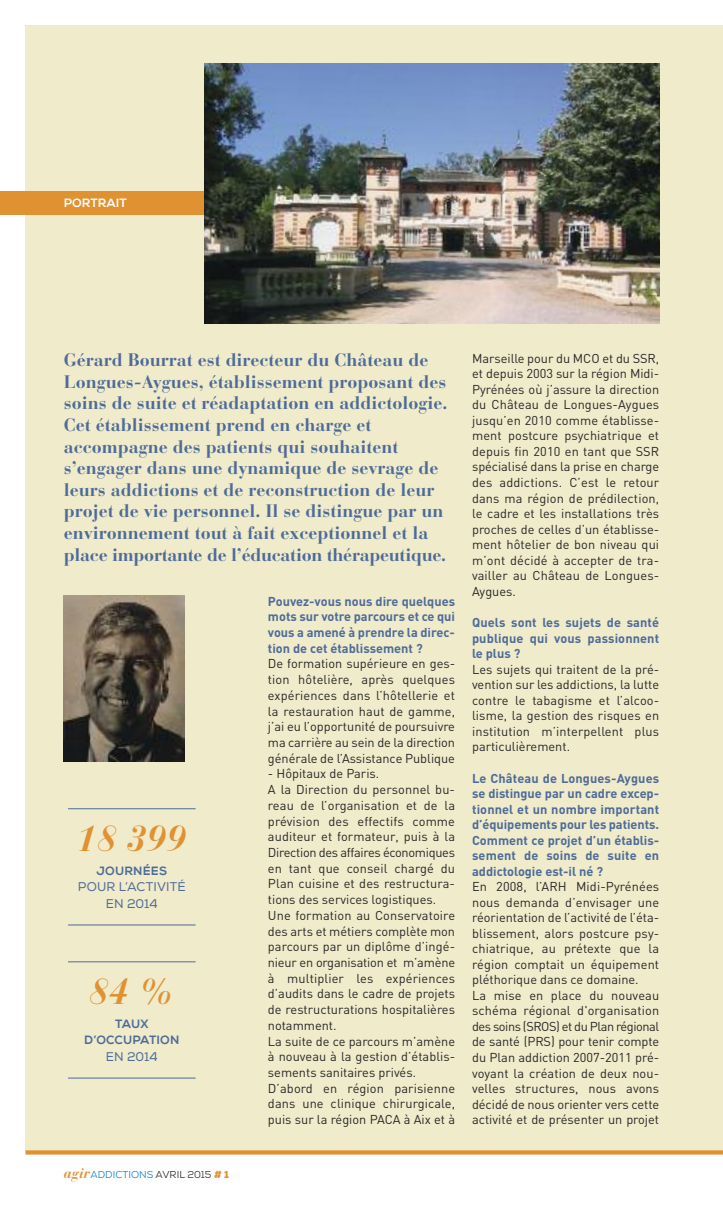
<style>
.page{position:relative;width:723px;height:1212px;background:#fff}
.page>*{position:absolute;margin:0;border:0;box-sizing:border-box;transform-origin:0 0}
.t1{font:italic 700 36px "Bauer Bodoni";color:#e09132}
.t2{font:700 18px/21.6px "Bauer Bodoni";color:#4e6b98}
.t3{font:12.75px/15.5px "DIN";color:#272627;text-align:justify}
.t4{font:700 12.75px/15.5px "DIN";color:#4e6b98;text-align:justify}
.t5{font:12px/16.5px "Nexa";letter-spacing:.015em;color:#4e6b98;text-align:center}
.t6{font:12px/16.5px "Nexa X Bold";letter-spacing:.015em;color:#4e6b98;text-align:center}
.t7{font:12px "Nexa X Bold";color:#fff}
.t8{font:10.05px "Nexa";color:#1680c5}
.s1{font-family:"Bauer Bodoni";font-weight:700;font-style:italic;font-size:14.55px;color:#e09132}
.s2{color:#272627}
.s3{font-weight:900;color:#e09132}
</style>
<div class="page">
<div style="left:26px;top:26px;width:697px;height:1126px;background:#f0ebca"></div>
<img style="left:64px;top:595px;width:121px;height:166px">
<div style="left:0;top:191px;width:204px;height:24px;background:#e09132"></div>
<img style="left:204px;top:64px;width:455px;height:259px">
<hr style="left:68px;top:961px;width:128px;height:1px;background:#4e6b98">
<hr style="left:68px;top:1078px;width:128px;height:1px;background:#4e6b98">
<svg style="left:26px;top:1150px;width:697px;height:4px;background:#e1983e"></svg>
<hr style="left:68px;top:808px;width:128px;height:1px;background:#4e6b98">
<hr style="left:68px;top:924px;width:128px;height:1px;background:#4e6b98">
<p class="t7" style="left:64px;top:199px;width:64px">PORTRAIT</p>
<p class="t2" style="left:64px;top:351px;width:385px">Gérard Bourrat est directeur du Château de Longues-Aygues, établissement proposant des soins de suite et réadaptation en addictologie.<br>Cet établissement prend en charge et accompagne des patients qui souhaitent s’engager dans une dynamique de sevrage de leurs addictions et de reconstruction de leur projet de vie personnel. Il se distingue par un environnement tout à fait exceptionnel et la place importante de l’éducation thérapeutique.</p>
<h1 class="t1" style="left:77px;top:825px;width:111px">18 399</h1>
<p class="t6" style="left:97px;top:864px;width:72px">JOURNÉES</p>
<p class="t5" style="left:78px;top:880px;width:109px">POUR L’ACTIVITÉ<br>EN 2014</p>
<h1 class="t1" style="left:89px;top:978px;width:87px">84 %</h1>
<p class="t6" style="left:84px;top:1017px;width:97px">TAUX<br>D’OCCUPATION</p>
<p class="t5" style="left:106px;top:1050px;width:54px">EN 2014</p>
<p class="t8" style="left:64px;top:1171px;width:167px"><span class="s1">agir</span>ADDICTIONS <span class="s2">AVRIL 2015</span> <span class="s3"># 1</span></p>
<p class="t4" style="left:268px;top:593px;width:189px">Pouvez-vous nous dire quelques mots sur votre parcours et ce qui vous a amené à prendre la direc&shy;tion de cet établissement ?</p>
<p class="t3" style="left:268px;top:656px;width:189px">De formation supérieure en ges&shy;tion hôtelière, après quelques expériences dans l’hôtellerie et la restauration haut de gamme, j’ai eu l’opportunité de poursuivre ma carrière au sein de la direction générale de l’Assistance Publique</p>
<p class="t3" style="left:268px;top:766px;width:189px;text-align:left">- Hôpitaux de Paris.<br>A la Direction du personnel bu&shy;reau de l’organisation et de la prévision des effectifs comme auditeur et formateur, puis à la<br>Direction des affaires économiques en tant que conseil chargé du<br>Plan cuisine et des restructura&shy;tions des services logistiques.<br>Une formation au Conservatoire des arts et métiers complète mon parcours par un diplôme d’ingé&shy;nieur en organisation et m’amène à multiplier les expériences d’audits dans le cadre de projets de restructurations hospitalières notamment.<br>La suite de ce parcours m’amène à nouveau à la gestion d’établis&shy;sements sanitaires privés.<br>D’abord en région parisienne dans une clinique chirurgicale, puis sur la région PACA à Aix et à</p>
<p class="t3" style="left:472px;top:351px;width:189px">Marseille pour du MCO et du SSR, et depuis 2003 sur la région Midi-Pyrénées où j’assure la direction du Château de Longues-Aygues jusqu’en 2010 comme établisse&shy;ment postcure psychiatrique et depuis fin 2010 en tant que SSR spécialisé dans la prise en charge des addictions. C’est le retour dans ma région de prédilection, le cadre et les installations très proches de celles d’un établisse&shy;ment hôtelier de bon niveau qui m’ont décidé à accepter de tra&shy;vailler au Château de Longues-Aygues.</p>
<p class="t4" style="left:472px;top:615px;width:189px">Quels sont les sujets de santé publique qui vous passionnent le plus ?</p>
<p class="t3" style="left:472px;top:661px;width:189px">Les sujets qui traitent de la pré&shy;vention sur les addictions, la lutte contre le tabagisme et l’alcoo&shy;lisme, la gestion des risques en institution m’interpellent plus particulièrement.</p>
<p class="t4" style="left:472px;top:770px;width:189px">Le Château de Longues-Aygues se distingue par un cadre excep&shy;tionnel et un nombre important d’équipements pour les patients.<br>Comment ce projet d’un établis&shy;sement de soins de suite en addictologie est-il né ?</p>
<p class="t3" style="left:472px;top:879px;width:189px;text-align:left">En 2008, l’ARH Midi-Pyrénées nous demanda d’envisager une réorientation de l’activité de l’éta&shy;blissement, alors postcure psy&shy;chiatrique, au prétexte que la région comptait un équipement pléthorique dans ce domaine.<br>La mise en place du nouveau schéma régional d'organisation des soins (SROS) et du Plan régional de santé (PRS) pour tenir compte du Plan addiction 2007-2011 pré&shy;voyant la création de deux nou&shy;velles structures, nous avons décidé de nous orienter vers cette activité et de présenter un projet</p>
</div>
